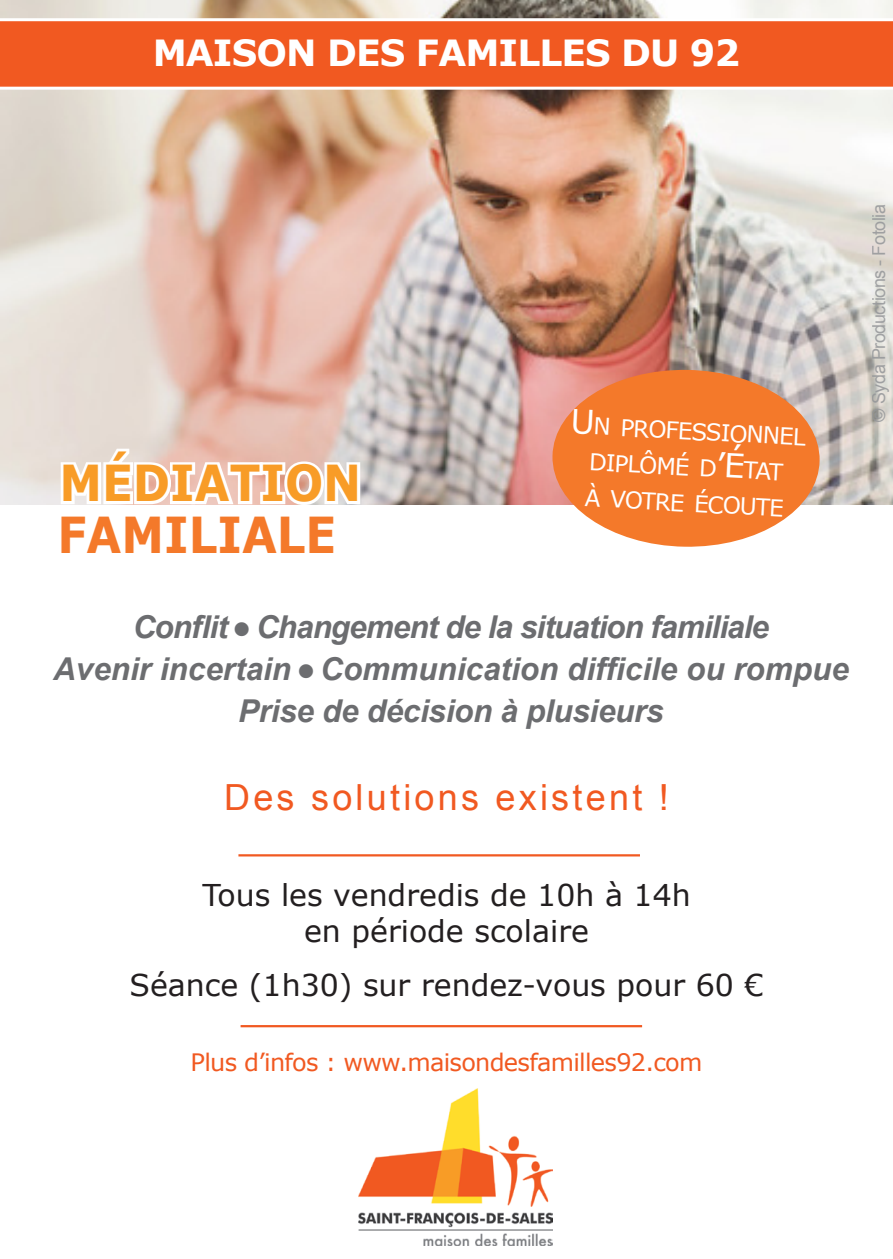
<style>
.page{position:relative;width:893px;height:1259px;background:#fff}
.page>*{position:absolute;margin:0;border:0;box-sizing:border-box;transform-origin:0 0}
.t1{font:700 49.5px "Verdana";color:#f4792a;scale:.91 1}
.t2{font:700 49.5px "Verdana";color:#f89c27;scale:.91 1}
.t3{font:36px "Arial";letter-spacing:.09em;color:#f15921}
.t4{font:700 36px "Verdana";letter-spacing:-.025em;color:#fff}
.t5{font:italic 700 31.5px "Arial";letter-spacing:-.01em;color:#6c6d70}
.t6{font:italic 700 31.5px "Arial";letter-spacing:-.03em;color:#6c6d70}
.t7{font:30px "Verdana";color:#231f20}
.t8{font:24px "Verdana";letter-spacing:-.03em;color:#f15921}
.t9{font:23.1px/36px "Verdana";color:#fff;text-align:center}
.t10{font:18px "Arial";letter-spacing:-.025em;color:#939598}
.s1{font-size:33px}
</style>
<div class="page">
<img style="left:0;top:0;width:893px;height:504px">
<img style="left:359px;top:1089px;width:193px;height:156px">
<svg style="left:552px;top:369px;width:268px;height:178px;background:#f18c4e"></svg>
<hr style="left:238px;top:854px;width:402px;height:2px;background:#f15921">
<hr style="left:241px;top:1025px;width:401px;height:2px;background:#f15921">
<svg style="left:0;top:18px;width:893px;height:72px;background:#f16734"></svg>
<svg style="left:58px;top:443px;width:305px;height:62px"></svg>
<p class="t4" style="left:153px;top:27px;width:589px">MAISON DES FAMILLES DU 92</p>
<p class="t2" style="left:60px;top:448px;width:333px">MÉDIATION</p>
<p class="t1" style="left:57px;top:500px;width:308px">FAMILIALE</p>
<p class="t9" style="left:571px;top:406px;width:237px;rotate:3deg"><span class="s1">U</span>n professionnel diplômé d<span class="s1">’É</span>tat</p>
<p class="t9" style="left:586px;top:479px;width:201px;rotate:3deg">à votre écou te</p>
<p class="t10" style="left:867px;top:421px;width:219px;rotate:-90deg">© Syda Productions - Fotolia</p>
<p class="t6" style="left:133px;top:607px;width:638px">Conflit ● Changement de la situation familiale</p>
<p class="t5" style="left:53px;top:649px;width:797px">Avenir incertain ● Communication difficile ou rompue</p>
<p class="t5" style="left:238px;top:691px;width:427px">Prise de décision à plusieurs</p>
<p class="t3" style="left:224px;top:774px;width:446px">Des solutions existent !</p>
<p class="t7" style="left:202px;top:874px;width:490px">Tous les vendredis de 10h à 14h</p>
<p class="t7" style="left:304px;top:910px;width:286px">en période scolaire</p>
<p class="t7" style="left:129px;top:964px;width:636px">Séance (1h30) sur rendez-vous pour 60 €</p>
<p class="t8" style="left:191px;top:1046px;width:513px">Plus d’infos : www.maisondesfamilles92.com</p>
</div>
